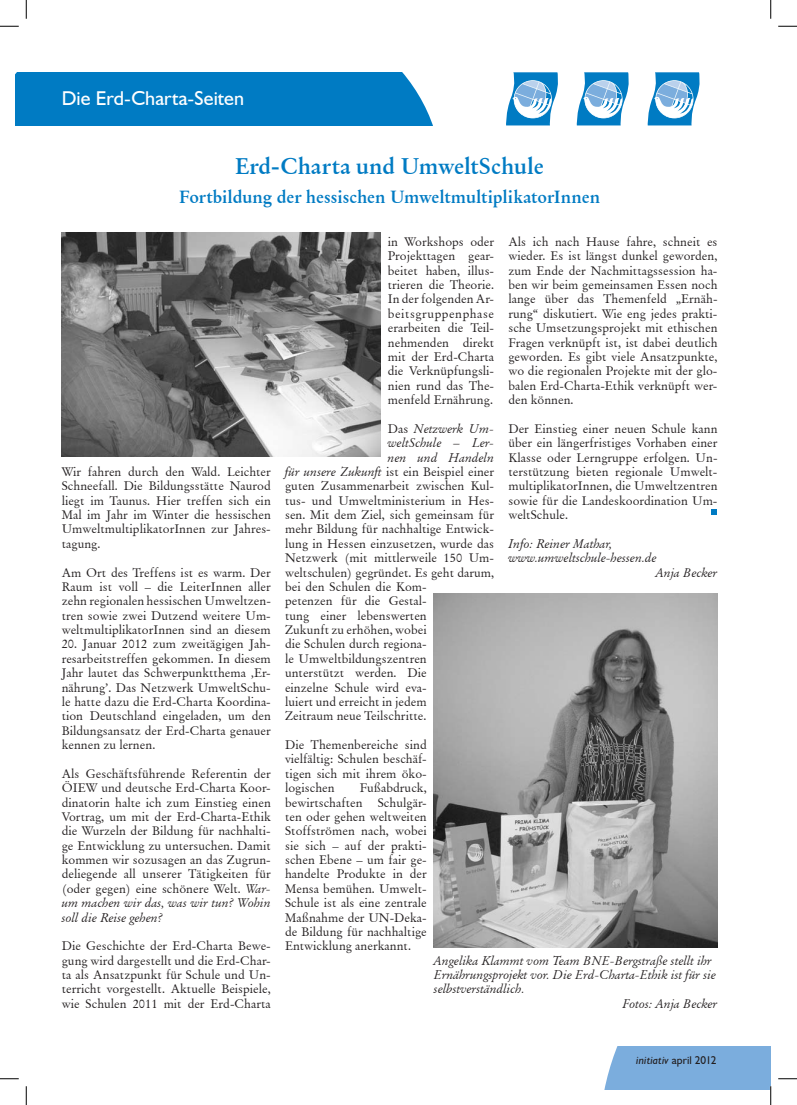
<style>
.page{position:relative;width:797px;height:1105px;background:#fff}
.page>*{position:absolute;margin:0;border:0;box-sizing:border-box;transform-origin:0 0}
.t1{font:700 22.5px "Original Garamond BT";letter-spacing:-.005em;color:#007bc3}
.t2{font:20px "Humanist 521 BT";letter-spacing:.005em;color:#fff}
.t3{font:700 17.5px "Original Garamond BT";letter-spacing:-.005em;color:#007bc3}
.t4{font:12.5px/14.4px "Original Garamond BT";color:#231f20;text-align:justify}
.t5{font:italic 12.5px "Original Garamond BT";color:#231f20}
.t6{font:italic 11.25px "Humanist 521 BT";letter-spacing:.005em;color:#231f20}
.s1{font-style:italic}
.s2{font-style:normal}
</style>
<div class="page">
<div style="left:16px;top:72px;width:417px;height:53px;background:#007bc3"></div>
<svg style="left:647px;top:72px;width:53px;height:53px"></svg>
<svg style="left:576px;top:72px;width:53px;height:53px"></svg>
<svg style="left:506px;top:72px;width:52px;height:53px"></svg>
<img style="left:434px;top:593px;width:283px;height:355px">
<img style="left:62px;top:233px;width:319px;height:223px">
<svg style="left:711px;top:509px;width:6px;height:6px"></svg>
<svg style="left:0;top:25px;width:19px;height:2px"></svg>
<svg style="left:778px;top:25px;width:19px;height:2px"></svg>
<svg style="left:0;top:1078px;width:19px;height:1px"></svg>
<svg style="left:778px;top:1078px;width:19px;height:1px"></svg>
<svg style="left:25px;top:0;width:2px;height:19px"></svg>
<svg style="left:25px;top:1086px;width:2px;height:19px"></svg>
<svg style="left:770px;top:0;width:1px;height:19px"></svg>
<svg style="left:604px;top:1047px;width:167px;height:58px"></svg>
<h2 class="t2" style="left:62px;top:86px;width:184px">Die Erd-Charta-Seiten</h2>
<h1 class="t1" style="left:235px;top:152px;width:310px">Erd-Charta und UmweltSchule</h1>
<h3 class="t3" style="left:179px;top:186px;width:422px">Fortbildung der hessischen UmweltmultiplikatorInnen</h3>
<p class="t4" style="left:62px;top:464px;width:211px">Wir fahren durch den Wald. Leichter Schneefall. Die Bildungsstätte Naurod liegt im Taunus. Hier treffen sich ein Mal im Jahr im Winter die hessischen UmweltmultiplikatorInnen zur Jahres&shy;tagung.</p>
<p class="t4" style="left:62px;top:565px;width:211px">Am Ort des Treffens ist es warm. Der Raum ist voll – die LeiterInnen aller zehn regionalen hessischen Umweltzen&shy;tren sowie zwei Dutzend weitere Um&shy;weltmultiplikatorInnen sind an diesem</p>
<p class="t4" style="left:62px;top:637px;width:211px">20. Januar 2012 zum zweitägigen Jah&shy;resarbeitstreffen gekommen. In diesem Jahr lautet das Schwerpunktthema ‚Er&shy;nährung’. Das Netzwerk UmweltSchu&shy;le hatte dazu die Erd-Charta Koordina&shy;tion Deutschland eingeladen, um den Bildungsansatz der Erd-Charta genauer kennen zu lernen.</p>
<p class="t4" style="left:62px;top:766px;width:211px">Als Geschäftsführende Referentin der ÖIEW und deutsche Erd-Charta Koor&shy;dinatorin halte ich zum Einstieg einen Vortrag, um mit der Erd-Charta-Ethik die Wurzeln der Bildung für nachhalti&shy;ge Entwicklung zu untersuchen. Damit kommen wir sozusagen an das Zugrun&shy;deliegende all unserer Tätigkeiten für (oder gegen) eine schönere Welt. <span class="s1">War&shy;um machen wir das, was wir tun? Wohin soll die Reise gehen?</span></p>
<p class="t4" style="left:62px;top:939px;width:211px">Die Geschichte der Erd-Charta Bewe&shy;gung wird dargestellt und die Erd-Char&shy;ta als Ansatzpunkt für Schule und Un&shy;terricht vorgestellt. Aktuelle Beispiele, wie Schulen 2011 mit der Erd-Charta</p>
<p class="t4" style="left:388px;top:234px;width:108px">in Workshops oder Projekttagen gear&shy;beitet haben, illus&shy;trieren die Theorie.<br>In der folgenden Ar&shy;beitsgruppenphase erarbeiten die Teil&shy;nehmenden direkt mit der Erd-Charta die Verknüpfungsli&shy;nien rund das The&shy;menfeld Ernährung.</p>
<p class="t5" style="left:388px;top:421px;width:108px"><span class="s2">Das</span> Netzwerk Um-</p>
<p class="t5" style="left:388px;top:435px;width:108px">weltSchule – Ler-</p>
<p class="t5" style="left:388px;top:449px;width:108px">nen und Handeln</p>
<p class="t4" style="left:285px;top:464px;width:211px"><span class="s1">für unsere Zukunft</span> ist ein Beispiel einer</p>
<p class="t4" style="left:285px;top:479px;width:211px">guten Zusammenarbeit zwischen Kul-</p>
<p class="t4" style="left:285px;top:493px;width:211px">tus- und Umweltministerium in Hes-</p>
<p class="t4" style="left:285px;top:507px;width:211px">sen. Mit dem Ziel, sich gemeinsam für</p>
<p class="t4" style="left:285px;top:522px;width:211px">mehr Bildung für nachhaltige Entwick-</p>
<p class="t4" style="left:285px;top:536px;width:211px">lung in Hessen einzusetzen, wurde das</p>
<p class="t4" style="left:285px;top:551px;width:211px">Netzwerk (mit mittlerweile 150 Um-</p>
<p class="t4" style="left:285px;top:565px;width:211px">weltschulen) gegründet. Es geht darum,</p>
<p class="t4" style="left:285px;top:579px;width:143px">bei den Schulen die Kom-</p>
<p class="t4" style="left:285px;top:594px;width:143px">petenzen für die Gestal-</p>
<p class="t4" style="left:285px;top:608px;width:143px">tung einer lebenswerten</p>
<p class="t4" style="left:285px;top:622px;width:143px">Zukunft zu erhöhen, wobei</p>
<p class="t4" style="left:285px;top:637px;width:143px">die Schulen durch regiona-</p>
<p class="t4" style="left:285px;top:651px;width:143px">le Umweltbildungszentren</p>
<p class="t4" style="left:285px;top:666px;width:143px">unterstützt werden. Die</p>
<p class="t4" style="left:285px;top:680px;width:143px">einzelne Schule wird eva-</p>
<p class="t4" style="left:285px;top:694px;width:143px">luiert und erreicht in jedem</p>
<p class="t4" style="left:285px;top:709px;width:143px">Zeitraum neue Teilschritte.</p>
<p class="t4" style="left:285px;top:737px;width:143px">Die Themenbereiche sind vielfältig: Schulen beschäf&shy;tigen sich mit ihrem öko&shy;logischen</p>
<p class="t4" style="left:508px;top:234px;width:211px">Als ich nach Hause fahre, schneit es wieder. Es ist längst dunkel geworden, zum Ende der Nachmittagssession ha&shy;ben wir beim gemeinsamen Essen noch lange über das Themenfeld „Ernäh&shy;rung“ diskutiert. Wie eng jedes prakti&shy;sche Umsetzungsprojekt mit ethischen Fragen verknüpft ist, ist dabei deutlich geworden. Es gibt viele Ansatzpunkte, wo die regionalen Projekte mit der glo&shy;balen Erd-Charta-Ethik verknüpft wer&shy;den können.</p>
<p class="t4" style="left:508px;top:421px;width:211px">Der Einstieg einer neuen Schule kann über ein längerfristiges Vorhaben einer Klasse oder Lerngruppe erfolgen. Un&shy;terstützung bieten regionale Umwelt&shy;multiplikatorInnen, die Umweltzentren sowie für die Landeskoordination Um&shy;weltSchule.</p>
<p class="t5" style="left:508px;top:536px;width:105px">Info: Reiner Mathar,</p>
<p class="t5" style="left:508px;top:550px;width:150px">www.umweltschule-hessen.de</p>
<p class="t5" style="left:656px;top:564px;width:63px">Anja Becker</p>
<p class="t4" style="left:285px;top:781px;width:143px;text-indent:75px">Fußabdruck, bewirtschaften Schulgär&shy;ten oder gehen weltweiten Stoffströmen nach, wobei sie sich – auf der prakti&shy;schen Ebene – um fair ge&shy;handelte Produkte in der Mensa bemühen. Umwelt-Schule ist als eine zentrale Maßnahme der UN-Deka&shy;de Bildung für nachhaltige Entwicklung anerkannt.</p>
<p class="t5" style="left:434px;top:953px;width:279px">Angelika Klammt vom Team BNE-Bergstraße stellt ihr</p>
<p class="t5" style="left:434px;top:967px;width:284px">Ernährungsprojekt vor. Die Erd-Charta-Ethik ist für sie</p>
<p class="t5" style="left:434px;top:981px;width:92px">selbstverständlich.</p>
<p class="t5" style="left:622px;top:996px;width:96px">Fotos: Anja Becker</p>
<p class="t6" style="left:636px;top:1053px;width:82px">initiativ <span class="s2">april 2012</span></p>
</div>
